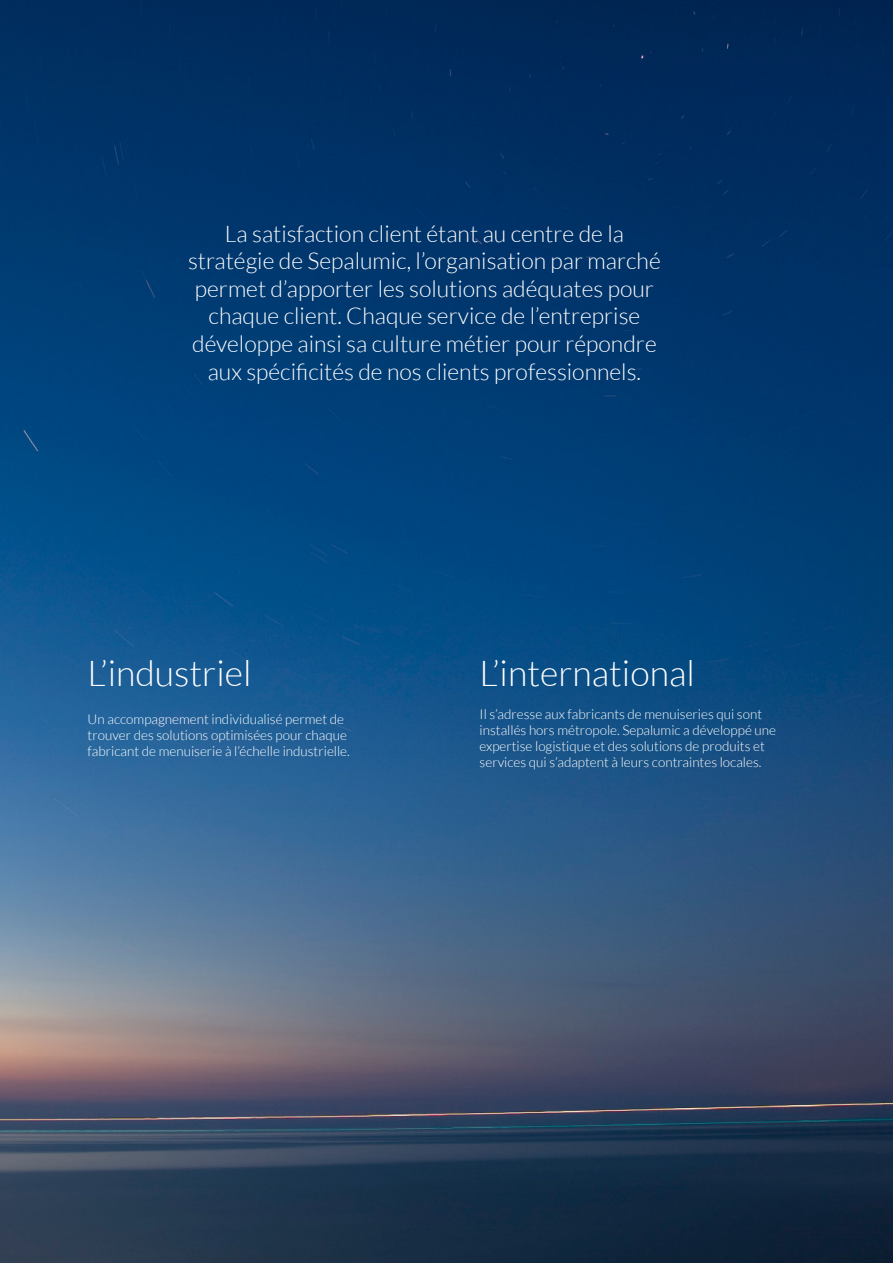
<style>
.page{position:relative;width:893px;height:1263px;background:#fff}
.page>*{position:absolute;margin:0;border:0;box-sizing:border-box;transform-origin:0 0}
.t1{font:300 35.7px "Lato";color:#fff}
.t2{font:300 22.95px/27.6px "Lato";color:#fff;text-align:center}
.t3{font:300 13.5px/16.2px "Lato";color:#fff}
</style>
<div class="page">
<img style="left:0;top:0;width:893px;height:1263px">
<p class="t2" style="left:188px;top:220px;width:474px">La satisfaction client étant au centre de la stratégie de Sepalumic, l’organisation par marché permet d’apporter les solutions adéquates pour chaque client. Chaque service de l’entreprise développe ainsi sa culture métier pour répondre aux spécificités de nos clients professionnels.</p>
<h1 class="t1" style="left:88px;top:654px;width:166px">L’industriel</h1>
<p class="t3" style="left:88px;top:711px;width:264px">Un accompagnement individualisé permet de trouver des solutions optimisées pour chaque fabricant de menuiserie à l’échelle industrielle.</p>
<h1 class="t1" style="left:480px;top:654px;width:217px">L’international</h1>
<p class="t3" style="left:480px;top:706px;width:298px">Il s’adresse aux fabricants de menuiseries qui sont installés hors métropole. Sepalumic a développé une expertise logistique et des solutions de produits et services qui s’adaptent à leurs contraintes locales.</p>
</div>
